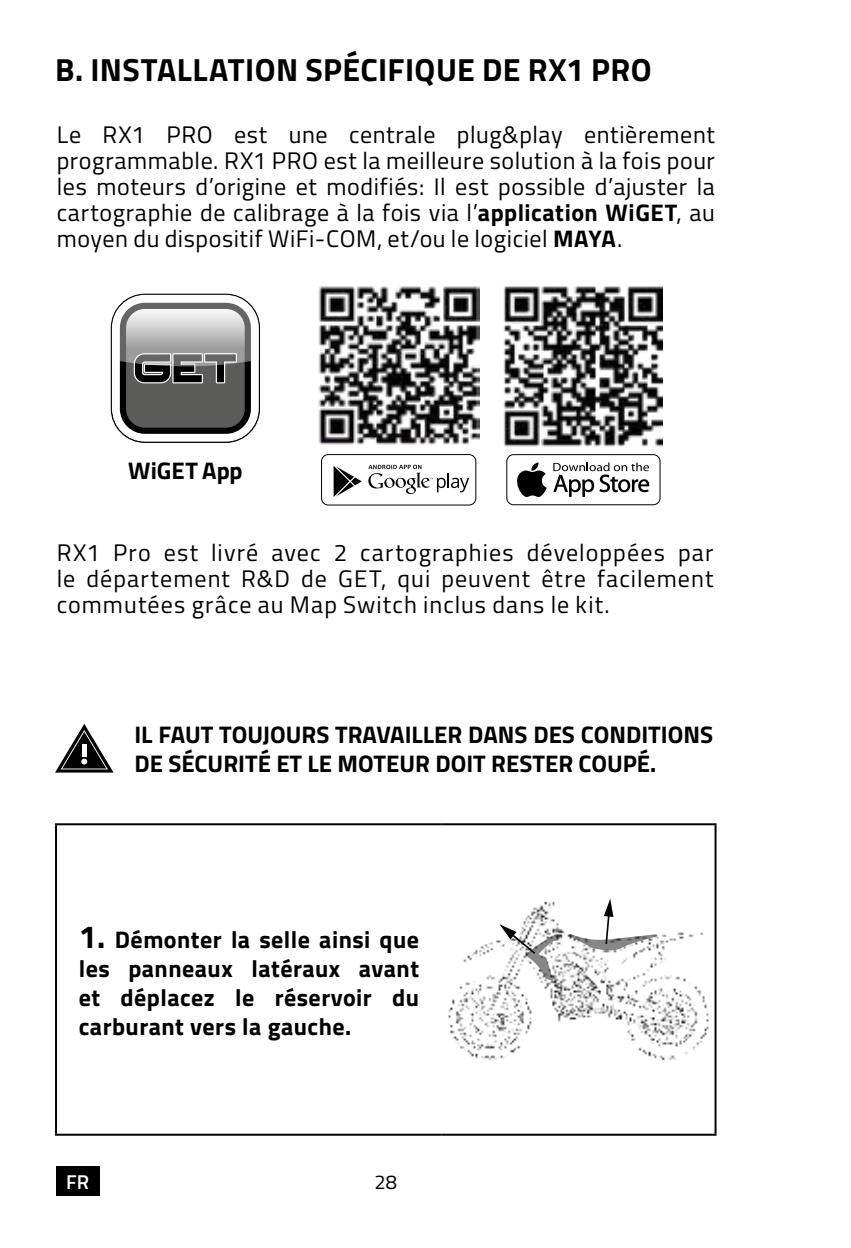
<style>
.page{position:relative;width:851px;height:1248px;background:#fff}
.page>*{position:absolute;margin:0;border:0;box-sizing:border-box;transform-origin:0 0}
.t1{font:700 32px "Titillium";letter-spacing:.015em;color:#000}
.t2{font:24px/26px "Titillium";letter-spacing:.035em;color:#000;text-align:justify}
.t3{font:700 24px/28.8px "Titillium";color:#000;text-align:justify}
.t4{font:20px "Titillium";color:#000}
.t5{font:600 20px "Titillium";color:#fff}
.s1{font-weight:700}
.s2{font-size:32px}
</style>
<div class="page">
<div style="left:56px;top:1166px;width:43px;height:29px;background:#000"></div>
<hr style="left:55px;top:823px;width:387px;height:2px;background:#000">
<hr style="left:55px;top:825px;width:2px;height:308px;background:#000">
<hr style="left:442px;top:823px;width:274px;height:2px;background:#000">
<hr style="left:714px;top:825px;width:2px;height:308px;background:#000">
<hr style="left:55px;top:1133px;width:387px;height:2px;background:#000">
<hr style="left:442px;top:1133px;width:274px;height:2px;background:#000">
<img style="left:448px;top:901px;width:262px;height:160px">
<svg style="left:569px;top:899px;width:88px;height:51px"></svg>
<svg style="left:499px;top:924px;width:62px;height:56px"></svg>
<svg style="left:55px;top:724px;width:58px;height:48px"></svg>
<div style="left:321px;top:454px;width:155px;height:51px;border:1px solid #000;border-radius:7px"></div>
<svg style="left:333px;top:464px;width:136px;height:34px"></svg>
<div style="left:506px;top:454px;width:154px;height:51px;border:1px solid #000;border-radius:7px"></div>
<svg style="left:517px;top:462px;width:29px;height:35px"></svg>
<svg style="left:553px;top:462px;width:96px;height:35px"></svg>
<img style="left:503px;top:286px;width:159px;height:160px">
<img style="left:318px;top:286px;width:161px;height:158px">
<svg style="left:111px;top:294px;width:148px;height:148px"></svg>
<div style="left:111px;top:294px;width:149px;height:148px;border:1px solid #000;border-radius:34px"></div>
<h1 class="t1" style="left:55px;top:45px;width:598px">B. INSTALLATION SPÉCIFIQUE DE RX1 PRO</h1>
<p class="t2" style="left:57px;top:120px;width:659px">Le RX1 PRO est une centrale plug&amp;play entièrement programmable. RX1 PRO est la meilleure solution à la fois pour les moteurs d’origine et modifiés: Il est possible d’ajuster la cartographie de calibrage à la fois via l’<span class="s1">application WiGET</span>, au moyen du dispositif WiFi-COM, et/ou le logiciel <span class="s1">MAYA</span>.</p>
<p class="t3" style="left:128px;top:455px;width:116px">WiGET App</p>
<p class="t2" style="left:57px;top:538px;width:658px">RX1 Pro est livré avec 2 cartographies développées par le département R&amp;D de GET, qui peuvent être facilement commutées grâce au Map Switch inclus dans le kit.</p>
<p class="t3" style="left:134px;top:718px;width:580px">IL FAUT TOUJOURS TRAVAILLER DANS DES CONDITIONS<br>DE SÉCURITÉ ET LE MOTEUR DOIT RESTER COUPÉ.</p>
<p class="t3" style="left:79px;top:924px;width:342px"><span class="s2">1.</span> Démonter la selle ainsi que les panneaux latéraux avant et déplacez le réservoir du carburant vers la gauche.</p>
<p class="t5" style="left:66px;top:1166px;width:25px">FR</p>
<p class="t4" style="left:374px;top:1166px;width:24px">28</p>
</div>
